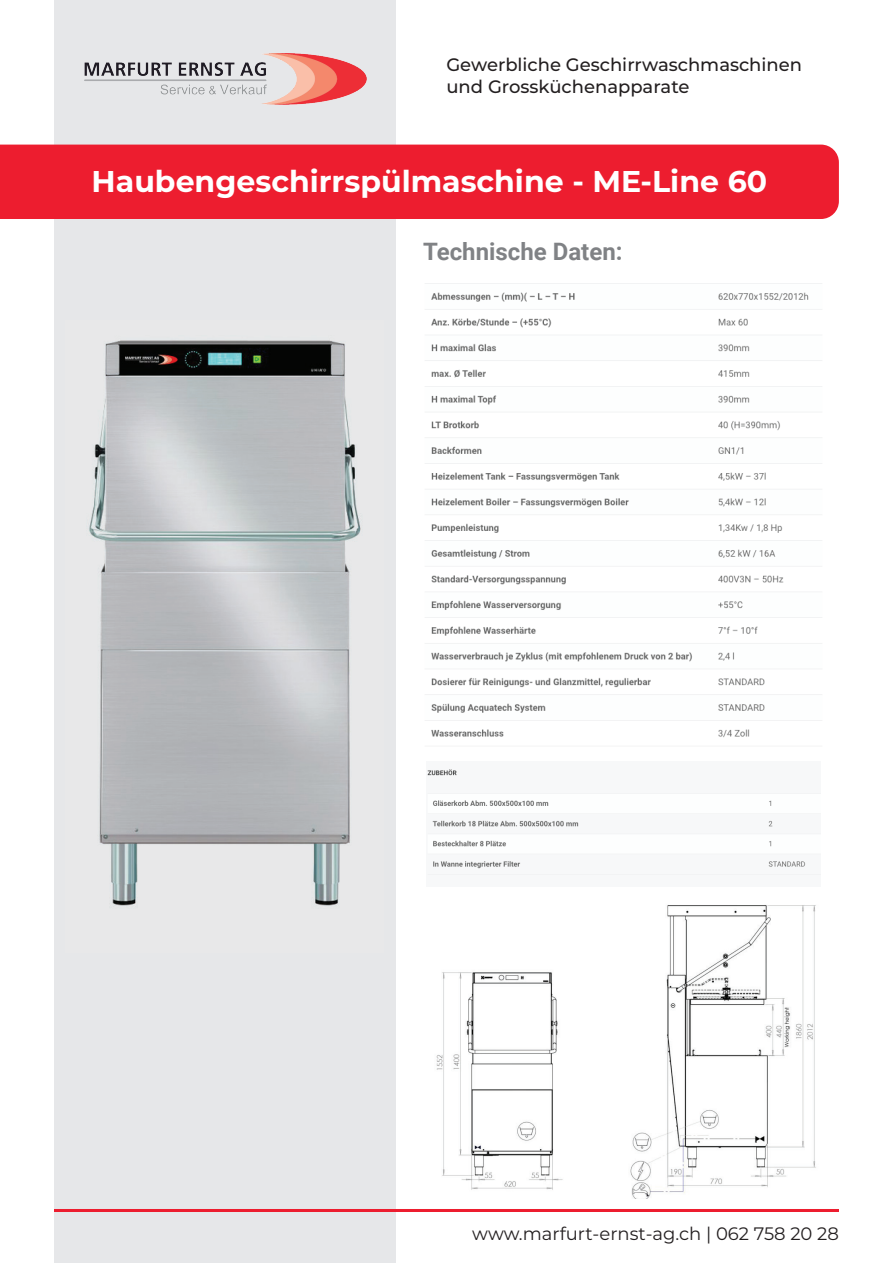
<style>
.page{position:relative;width:893px;height:1263px;background:#fff}
.page>*{position:absolute;margin:0;border:0;box-sizing:border-box;transform-origin:0 0}
.t1{font:700 30px "Montserrat";color:#fff}
.t2{font:700 24px "Roboto";color:#808285}
.t3{font:500 18px/21.6px "Montserrat";color:#231f20}
.t4{font:18px "Montserrat";color:#231f20}
</style>
<div class="page">
<div style="left:54px;top:0;width:341px;height:1263px;background:#e6e7e9"></div>
<div style="left:0;top:145px;width:839px;height:74px;background:#ed1d2f"></div>
<img style="left:85px;top:54px;width:281px;height:50px">
<hr style="left:54px;top:1209px;width:785px;height:3px;background:#ed1d2f">
<img style="left:89px;top:340px;width:272px;height:566px">
<img style="left:425px;top:283px;width:397px;height:455px">
<img style="left:436px;top:905px;width:380px;height:294px">
<img style="left:427px;top:769px;width:394px;height:106px">
<p class="t3" style="left:446px;top:53px;width:357px">Gewerbliche Geschirrwaschmaschinen und Grossküchenapparate</p>
<h1 class="t1" style="left:92px;top:160px;width:677px">Haubengeschirrspülmaschine - ME-Line 60</h1>
<h2 class="t2" style="left:423px;top:234px;width:201px">Technische Daten:</h2>
<p class="t4" style="left:472px;top:1221px;width:368px">www.marfurt-ernst-ag.ch | 062 758 20 28</p>
</div>
